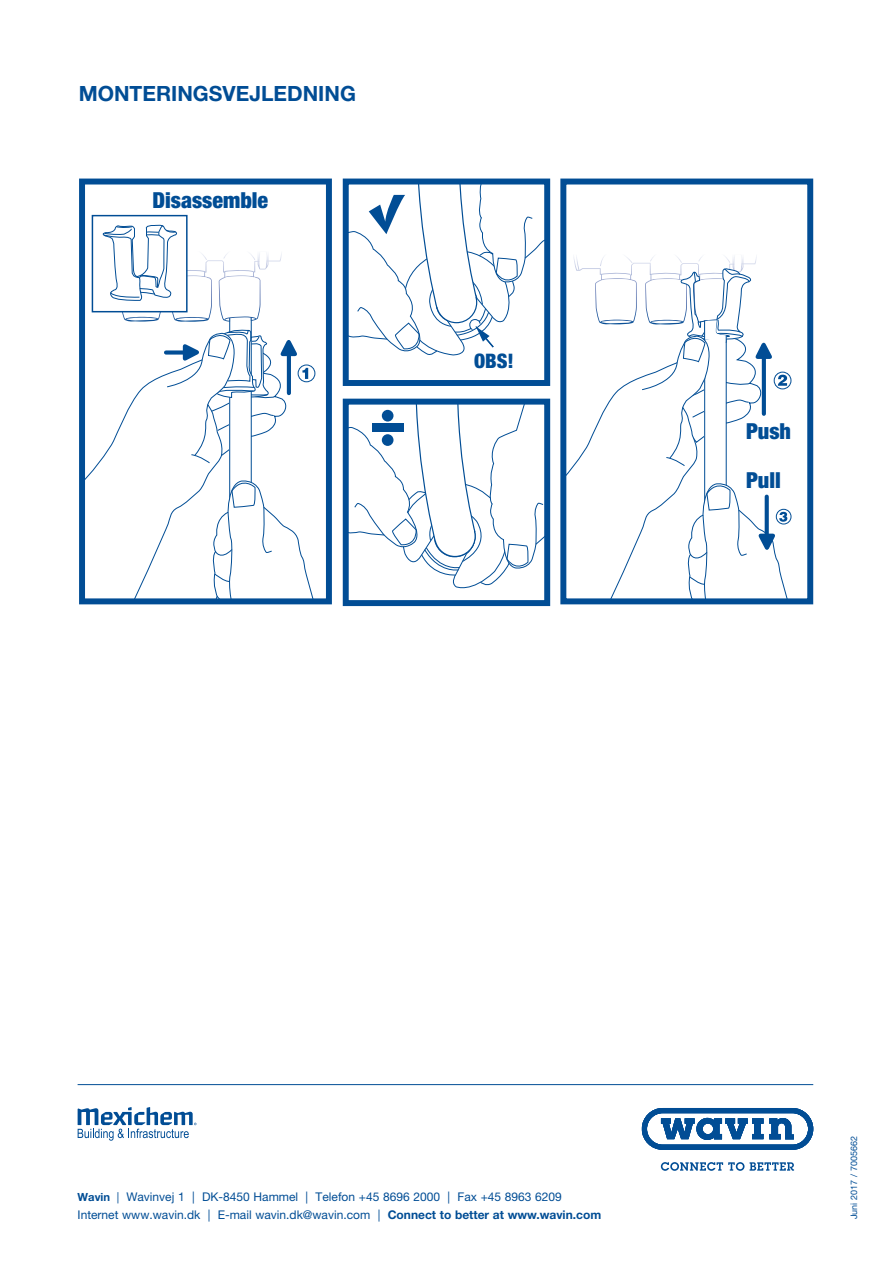
<style>
.page{position:relative;width:893px;height:1263px;background:#fff}
.page>*{position:absolute;margin:0;border:0;box-sizing:border-box;transform-origin:0 0}
.t1{font:900 condensed 22.05px "Helvetica Neue";color:#014d95}
.t2{font:700 21px "Helvetica Neue";color:#014d95}
.t3{font:900 condensed 20.1px "Helvetica Neue";color:#014d95}
.wavin_nieuw_platte_t{font:12px/18px "Helvetica Neue";color:#014d95}
.t4{font:9px "Helvetica Neue";color:#014d95}
.s1{font-weight:700;font-size:11.25px}
.s2{font-size:11.25px}
.s3{font-weight:700}
</style>
<div class="page">
<div style="left:79px;top:179px;width:253px;height:425px;border:6px solid #014d95"></div>
<div style="left:92px;top:215px;width:96px;height:97px;border:1px solid #014d95"></div>
<svg style="left:84px;top:217px;width:247px;height:384px"></svg>
<svg style="left:567px;top:256px;width:225px;height:341px"></svg>
<div style="left:560px;top:179px;width:253px;height:425px;border:6px solid #014d95"></div>
<svg style="left:350px;top:186px;width:193px;height:170px"></svg>
<div style="left:343px;top:179px;width:207px;height:207px;border:6px solid #014d95"></div>
<svg style="left:350px;top:406px;width:193px;height:183px"></svg>
<div style="left:343px;top:399px;width:207px;height:207px;border:6px solid #014d95"></div>
<hr style="left:78px;top:1084px;width:735px;height:1px;background:#014d95">
<svg style="left:661px;top:1162px;width:83px;height:9px"></svg>
<svg style="left:750px;top:1162px;width:44px;height:9px"></svg>
<svg style="left:642px;top:1108px;width:171px;height:42px"></svg>
<svg style="left:78px;top:1107px;width:118px;height:34px"></svg>
<p class="t2" style="left:79px;top:81px;width:279px">MONTERINGSVEJLEDNING</p>
<p class="t1" style="left:152px;top:186px;width:117px">Disassemble</p>
<p class="t3" style="left:474px;top:349px;width:41px">OBS!</p>
<p class="t1" style="left:746px;top:418px;width:47px">Push</p>
<p class="t1" style="left:746px;top:467px;width:36px">Pull</p>
<p class="wavin_nieuw_platte_t" style="left:78px;top:1188px;width:525px"><span class="s1">Wavin</span> <span class="s2">|</span> Wavinvej 1 | DK-8450 Hammel | Telefon +45 8696 2000 | Fax +45 8963 6209<br>Internet www.wavin.dk | E-mail wavin.dk@wavin.com | <span class="s3">Connect to better at www.wavin.com</span></p>
<p class="t4" style="left:848px;top:1219px;width:84px;rotate:-90deg">Juni 2017 / 7005662</p>
</div>
